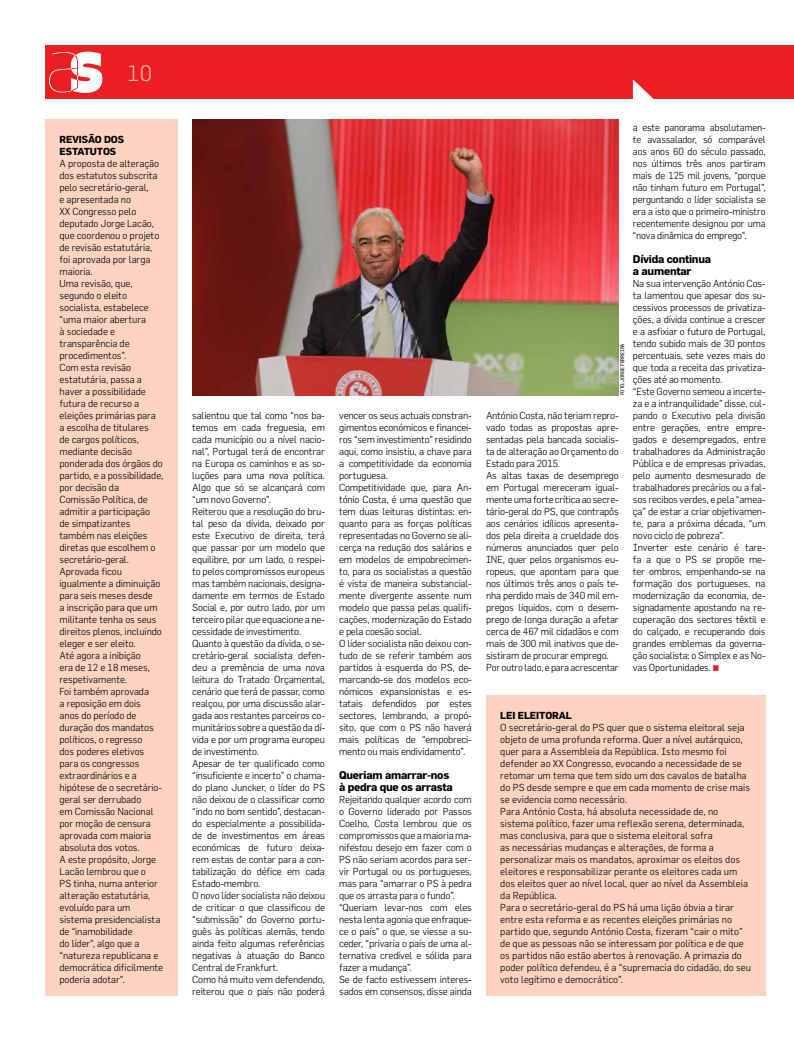
<style>
.page{position:relative;width:794px;height:1049px;background:#fff}
.page>*{position:absolute;margin:0;border:0;box-sizing:border-box;transform-origin:0 0}
.t1{font:300 22px "Flama";color:#fbbea7}
.t2{font:700 11px/12px "Flama";letter-spacing:-.02em;color:#000}
.t3{font:300 10px/12px "Flama";letter-spacing:-.02em;color:#000}
.t4{font:300 10px/12px "Flama";color:#000}
.t5{font:700 10px/12px "Flama";letter-spacing:.095em;color:#000}
.t6{font:5px "Flama";letter-spacing:-.03em;color:#000}
.s1{font-weight:700;font-size:8px;color:#ed1d24}
</style>
<div class="page">
<div style="left:45px;top:45px;width:749px;height:54px;background:#ed1d24"></div>
<svg style="left:49px;top:52px;width:53px;height:41px"></svg>
<svg style="left:633px;top:79px;width:21px;height:20px"></svg>
<div style="left:45px;top:119px;width:133px;height:876px;background:#fcd3c1"></div>
<div style="left:486px;top:695px;width:279px;height:300px;background:#fcd3c1"></div>
<img style="left:192px;top:119px;width:427px;height:276px">
<h1 class="t1" style="left:128px;top:60px;width:26px">10</h1>
<p class="t5" style="left:60px;top:133px;width:65px">Revisão dos<br>Estatutos</p>
<p class="t3" style="left:60px;top:157px;width:105px">A proposta de alteração dos estatutos subscrita pelo secretário-geral,<br>e apresentada no<br>XX Congresso pelo deputado Jorge Lacão, que coordenou o projeto de revisão estatutária, foi aprovada por larga maioria.<br>Uma revisão, que, segundo o eleito socialista, estabelece “uma maior abertura<br>à sociedade e transparência de procedimentos”.<br>Com esta revisão estatutária, passa a haver a possibilidade futura de recurso a eleições primárias para a escolha de titulares<br>de cargos políticos, mediante decisão ponderada dos órgãos do partido, e a possibilidade, por decisão da<br>Comissão Política, de admitir a participação<br>de simpatizantes também nas eleições diretas que escolhem o secretário-geral.<br>Aprovada ficou igualmente a diminuição para seis meses desde<br>a inscrição para que um militante tenha os seus direitos plenos, incluindo eleger e ser eleito.<br>Até agora a inibição<br>era de 12 e 18 meses, respetivamente.<br>Foi também aprovada<br>a reposição em dois<br>anos do período de duração dos mandatos políticos, o regresso<br>dos poderes eletivos para os congressos extraordinários e a hipótese de o secretário&shy;geral ser derrubado<br>em Comissão Nacional por moção de censura aprovada com maioria absoluta dos votos.<br>A este propósito, Jorge<br>Lacão lembrou que o<br>PS tinha, numa anterior alteração estatutária, evoluído para um sistema presidencialista de “inamobilidade<br>do líder”, algo que a “natureza republicana e democrática dificilmente poderia adotar”.</p>
<p class="t3" style="left:192px;top:409px;width:134px">salientou que tal como “nos ba&shy;temos em cada freguesia, em cada município ou a nível nacio&shy;nal”, Portugal terá de encontrar na Europa os caminhos e as so&shy;luções para uma nova política.<br>Algo que só se alcançará com “um novo Governo”.<br>Reiterou que a resolução do bru&shy;tal peso da dívida, deixado por este Executivo de direita, terá que passar por um modelo que equilibre, por um lado, o respei&shy;to pelos compromissos europeus mas também nacionais, designa&shy;damente em termos de Estado<br>Social e, por outro lado, por um terceiro pilar que equacione a ne&shy;cessidade de investimento.<br>Quanto à questão da dívida, o se&shy;cretário-geral socialista defen&shy;deu a premência de uma nova leitura do Tratado Orçamental, cenário que terá de passar, como realçou, por uma discussão alar&shy;gada aos restantes parceiros co&shy;munitários sobre a questão da dí&shy;vida e por um programa europeu de investimento.<br>Apesar de ter qualificado como “insuficiente e incerto” o chama&shy;do plano Juncker, o líder do PS não deixou de o classificar como “indo no bom sentido”, destacan&shy;do especialmente a possibilida&shy;de de investimentos em áreas económicas de futuro deixa&shy;rem estas de contar para a con&shy;tabilização do défice em cada<br>Estado-membro.<br>O novo líder socialista não deixou de criticar o que classificou de “submissão” do Governo portu&shy;guês às políticas alemãs, tendo ainda feito algumas referências negativas à atuação do Banco<br>Central de Frankfurt.<br>Como há muito vem defendendo, reiterou que o país não poderá</p>
<p class="t3" style="left:339px;top:409px;width:134px">vencer os seus actuais constran&shy;gimentos económicos e financei&shy;ros “sem investimento” residindo aqui, como insistiu, a chave para a competitividade da economia portuguesa.<br>Competitividade que, para An&shy;tónio Costa, é uma questão que tem duas leituras distintas: en&shy;quanto para as forças políticas representadas no Governo se ali&shy;cerça na redução dos salários e em modelos de empobrecimen&shy;to, para os socialistas a questão é vista de maneira substancial&shy;mente divergente assente num modelo que passa pelas qualifi&shy;cações, modernização do Estado e pela coesão social.<br>O líder socialista não deixou con&shy;tudo de se referir também aos partidos à esquerda do PS, de&shy;marcando-se dos modelos eco&shy;nómicos expansionistas e es&shy;tatais defendidos por estes sectores, lembrando, a propó&shy;sito, que com o PS não haverá mais políticas de “empobreci&shy;mento ou mais endividamento”.</p>
<p class="t2" style="left:339px;top:769px;width:115px">Queriam amarrar-nos à pedra que os arrasta</p>
<p class="t3" style="left:339px;top:793px;width:134px">Rejeitando qualquer acordo com o Governo liderado por Passos<br>Coelho, Costa lembrou que os compromissos que a maioria ma&shy;nifestou desejo em fazer com o<br>PS não seriam acordos para ser&shy;vir Portugal ou os portugueses, mas para “amarrar o PS à pedra que os arrasta para o fundo”. “Queriam levar-nos com eles nesta lenta agonia que enfraque&shy;ce o país” o que, se viesse a su&shy;ceder, “privaria o país de uma al&shy;ternativa credível e sólida para fazer a mudança”.<br>Se de facto estivessem interes&shy;sados em consensos, disse ainda</p>
<p class="t6" style="left:619px;top:395px;width:53px;rotate:-90deg">Foto: jorge ferreira</p>
<p class="t3" style="left:486px;top:409px;width:134px">António Costa, não teriam repro&shy;vado todas as propostas apre&shy;sentadas pela bancada socialis&shy;ta de alteração ao Orçamento do<br>Estado para 2015.<br>As altas taxas de desemprego em Portugal mereceram igual&shy;mente uma forte crítica ao secre&shy;tário-geral do PS, que contrapôs aos cenários idílicos apresenta&shy;dos pela direita a crueldade dos números anunciados quer pelo<br>IN E, quer pelos organismos eu&shy;ropeus, que apontam para que nos últimos três anos o país te&shy;nha perdido mais de 340 mil em&shy;pregos líquidos, com o desem&shy;prego de longa duração a afetar cerca de 467 mil cidadãos e com mais de 300 mil inativos que de&shy;sistiram de procurar emprego.<br>Por outro lado, e para acrescentar</p>
<p class="t3" style="left:633px;top:121px;width:134px;text-align:justify">a este panorama absolutamen&shy;te avassalador, só comparável aos anos 60 do século passado, nos últimos três anos partiram mais de 125 mil jovens, “porque não tinham futuro em Portugal”, perguntando o líder socialista se era a isto que o primeiro-ministro recentemente designou por uma “nova dinâmica do emprego”.</p>
<p class="t2" style="left:633px;top:253px;width:80px">Dívida continua a aumentar</p>
<p class="t3" style="left:633px;top:277px;width:134px">Na sua intervenção António Cos&shy;ta lamentou que apesar dos su&shy;cessivos processos de privatiza&shy;ções, a dívida continue a crescer e a asfixiar o futuro de Portugal, tendo subido mais de 30 pontos percentuais, sete vezes mais do que toda a receita das privatiza&shy;ções até ao momento.<br>“Este Governo semeou a incerte&shy;za e a intranquilidade” disse, cul&shy;pando o Executivo pela divisão entre gerações, entre empre&shy;gados e desempregados, entre trabalhadores da Administração<br>Pública e de empresas privadas, pelo aumento desmesurado de trabalhadores precários ou a fal&shy;sos recibos verdes, e pela “amea&shy;ça” de estar a criar objetivamen&shy;te, para a próxima década, “um novo ciclo de pobreza”.<br>Inverter este cenário é tare&shy;fa a que o PS se propõe me&shy;ter ombros, empenhando-se na formação dos portugueses, na modernização da economia, de&shy;signadamente apostando na re&shy;cuperação dos sectores têxtil e do calçado, e recuperando dois grandes emblemas da governa&shy;ção socialista: o Simplex e as No&shy;vas Oportunidades. <span class="s1">^</span></p>
<p class="t5" style="left:500px;top:709px;width:70px">Lei eleitoral</p>
<p class="t4" style="left:500px;top:721px;width:252px">O secretário-geral do PS quer que o sistema eleitoral seja objeto de uma profunda reforma. Quer a nível autárquico, quer para a Assembleia da República. Isto mesmo foi defender ao XX Congresso, evocando a necessidade de se retomar um tema que tem sido um dos cavalos de batalha do PS desde sempre e que em cada momento de crise mais se evidencia como necessário.<br>Para António Costa, há absoluta necessidade de, no sistema político, fazer uma reflexão serena, determinada, mas conclusiva, para que o sistema eleitoral sofra<br>as necessárias mudanças e alterações, de forma a personalizar mais os mandatos, aproximar os eleitos dos eleitores e responsabilizar perante os eleitores cada um dos eleitos quer ao nível local, quer ao nível da Assembleia da República.<br>Para o secretário-geral do PS há uma lição óbvia a tirar entre esta reforma e as recentes eleições primárias no partido que, segundo António Costa, fizeram “cair o mito” de que as pessoas não se interessam por política e de que os partidos não estão abertos à renovação. A primazia do poder político defendeu, é a “supremacia do cidadão, do seu voto legítimo e democrático”.</p>
</div>
